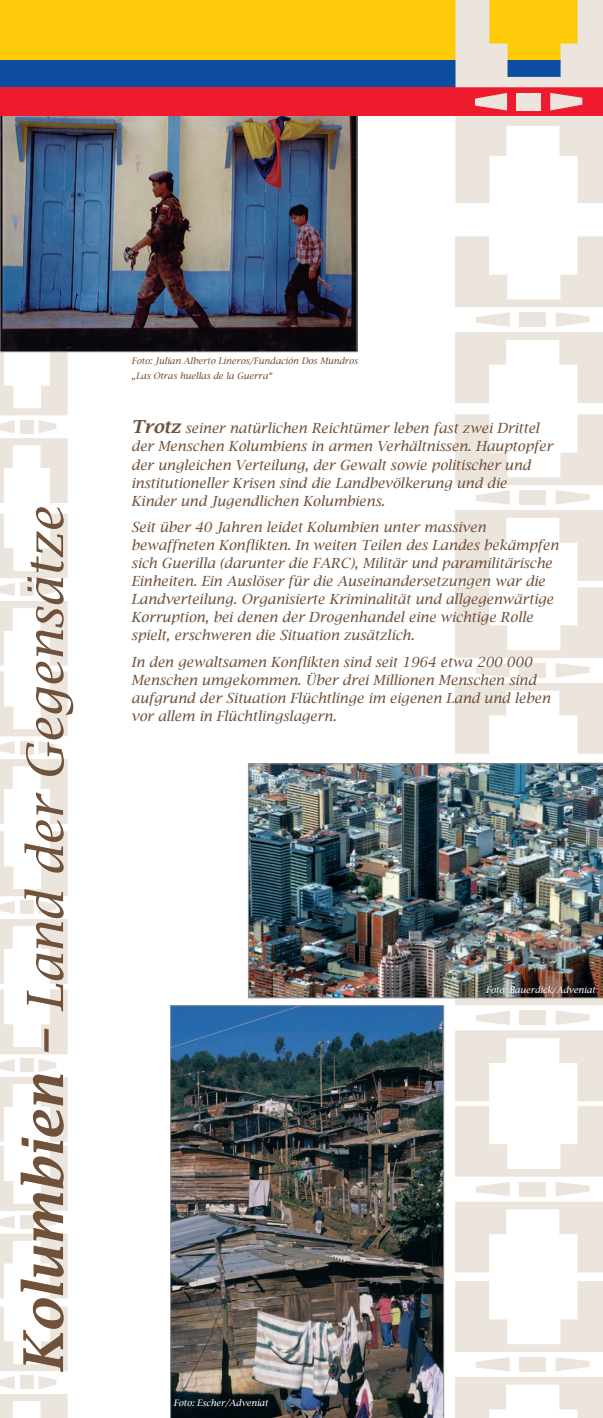
<style>
.page{position:relative;width:603px;height:1418px;background:#fff}
.page>*{position:absolute;margin:0;border:0;box-sizing:border-box;transform-origin:0 0}
.t1{font:italic 50px "Lucida Bright";color:#70513a}
.t2{font:italic 14px/18px "Lucida Bright";color:#70513a}
.t3{font:italic 9px/15px "Lucida Bright";color:#70513a}
.t4{font:italic 9px "Lucida Bright";color:#fff}
.s1{font-weight:600;font-size:55px}
.s2{font-weight:600;font-size:18px}
</style>
<div class="page">
<svg style="left:0;top:1306px;width:68px;height:111px"></svg>
<svg style="left:0;top:989px;width:68px;height:309px"></svg>
<svg style="left:0;top:831px;width:68px;height:152px"></svg>
<svg style="left:0;top:671px;width:68px;height:153px"></svg>
<svg style="left:0;top:513px;width:68px;height:152px"></svg>
<svg style="left:0;top:352px;width:68px;height:151px"></svg>
<img style="left:2px;top:116px;width:353px;height:234px">
<img style="left:170px;top:1005px;width:273px;height:412px">
<div style="left:0;top:60px;width:602px;height:28px;background:#0d4da1"></div>
<div style="left:0;top:0;width:602px;height:60px;background:#feca0a"></div>
<div style="left:0;top:87px;width:602px;height:29px;background:#ee1a2e"></div>
<svg style="left:455px;top:0;width:147px;height:87px"></svg>
<svg style="left:475px;top:93px;width:32px;height:17px"></svg>
<div style="left:516px;top:93px;width:24px;height:17px;background:#ebe5de"></div>
<svg style="left:550px;top:93px;width:32px;height:17px"></svg>
<svg style="left:455px;top:1281px;width:147px;height:136px"></svg>
<svg style="left:455px;top:998px;width:147px;height:274px"></svg>
<svg style="left:455px;top:116px;width:147px;height:87px"></svg>
<svg style="left:455px;top:587px;width:147px;height:90px"></svg>
<svg style="left:455px;top:683px;width:147px;height:70px"></svg>
<svg style="left:455px;top:414px;width:147px;height:90px"></svg>
<svg style="left:455px;top:510px;width:147px;height:71px"></svg>
<svg style="left:455px;top:236px;width:147px;height:167px"></svg>
<img style="left:248px;top:763px;width:354px;height:235px">
<h1 class="t1" style="left:15px;top:1374px;width:868px;rotate:-90deg"><span class="s1">Kolumbien –</span> Land der Gegensätze</h1>
<p class="t3" style="left:131px;top:353px;width:228px">Foto: Julian Alberto Lineros/Fundación Dos Mundros „Las Otras huellas de la Guerra“</p>
<p class="t2" style="left:131px;top:419px;width:423px"><span class="s2">Trotz</span> seiner natürlichen Reichtümer leben fast zwei Drittel der Menschen Kolumbiens in armen Verhältnissen. Hauptopfer der ungleichen Verteilung, der Gewalt sowie politischer und institutioneller Krisen sind die Landbevölkerung und die Kinder und Jugendlichen Kolumbiens.</p>
<p class="t2" style="left:131px;top:517px;width:429px">Seit über 40 Jahren leidet Kolumbien unter massiven bewaffneten Konflikten. In weiten Teilen des Landes bekämpfen sich Guerilla (darunter die FARC), Militär und paramilitärische Einheiten. Ein Auslöser für die Auseinandersetzungen war die Landverteilung. Organisierte Kriminalität und allgegenwärtige Korruption, bei denen der Drogenhandel eine wichtige Rolle spielt, erschweren die Situation zusätzlich.</p>
<p class="t2" style="left:131px;top:652px;width:420px">In den gewaltsamen Konflikten sind seit 1964 etwa 200 000<br>Menschen umgekommen. Über drei Millionen Menschen sind aufgrund der Situation Flüchtlinge im eigenen Land und leben vor allem in Flüchtlingslagern.</p>
<p class="t4" style="left:173px;top:1397px;width:96px">Foto: Escher/Adveniat</p>
<p class="t4" style="left:485px;top:984px;width:111px">Foto: Bauerdick/Adveniat</p>
</div>
